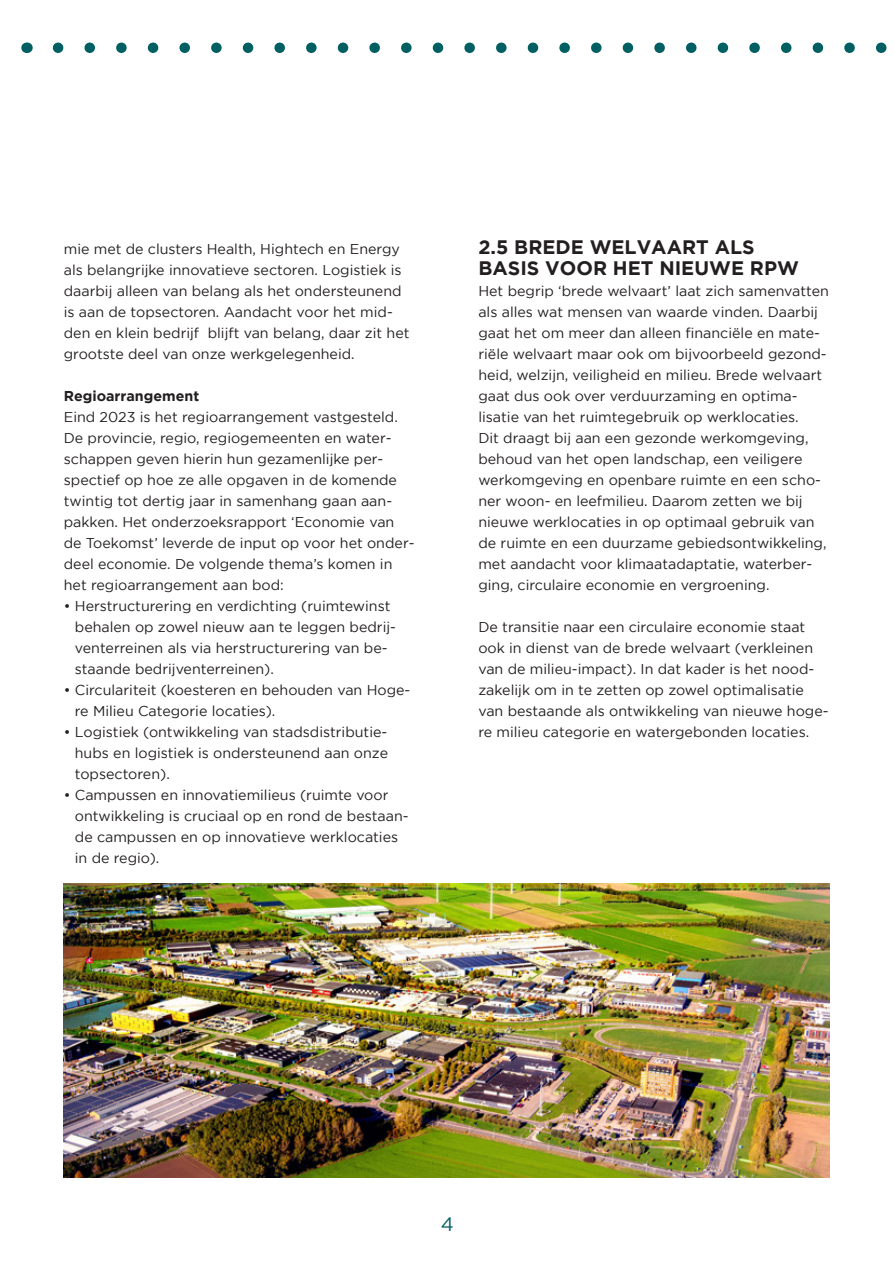
<style>
.page{position:relative;width:893px;height:1263px;background:#fff}
.page>*{position:absolute;margin:0;border:0;box-sizing:border-box;transform-origin:0 0}
.H2_Tussenkop{font:700 19.5px "Gotham";color:#231f20}
.t1{font:19.5px "Gotham";color:#005f63}
.H5_Platte_tekst{font:14.25px/21px "Gotham";color:#231f20}
.H3_Tussenkop_2{font:700 14.25px "Gotham";color:#231f20}
</style>
<div class="page">
<svg style="left:58px;top:43px;width:829px;height:10px"></svg>
<img style="left:64px;top:884px;width:765px;height:294px">
<p class="H5_Platte_tekst" style="left:64px;top:238px;width:347px">mie met de clusters Health, Hightech en Energy als belangrijke innovatieve sectoren. Logistiek is daarbij alleen van belang als het ondersteunend is aan de topsectoren. Aandacht voor het mid&shy;den en klein bedrijf blijft van belang, daar zit het grootste deel van onze werkgelegenheid.</p>
<p class="H3_Tussenkop_2" style="left:64px;top:387px;width:137px">Regioarrangement</p>
<p class="H5_Platte_tekst" style="left:64px;top:406px;width:352px">Eind 2023 is het regioarrangement vastgesteld.<br>De provincie, regio, regiogemeenten en water&shy;schappen geven hierin hun gezamenlijke per&shy;spectief op hoe ze alle opgaven in de komende twintig tot dertig jaar in samenhang gaan aan&shy;pakken. Het onderzoeksrapport ‘Economie van de Toekomst’ leverde de input op voor het onder&shy;deel economie. De volgende thema’s komen in het regioarrangement aan bod:</p>
<p class="H5_Platte_tekst" style="left:75px;top:595px;width:323px;text-indent:-11px">• Herstructurering en verdichting (ruimtewinst behalen op zowel nieuw aan te leggen bedrij&shy;venterreinen als via herstructurering van be&shy;staande bedrijventerreinen).</p>
<p class="H5_Platte_tekst" style="left:75px;top:679px;width:337px;text-indent:-11px">• Circulariteit (koesteren en behouden van Hoge&shy;re Milieu Categorie locaties).</p>
<p class="H5_Platte_tekst" style="left:75px;top:721px;width:315px;text-align:justify;text-indent:-11px">• Logistiek (ontwikkeling van stadsdistributie&shy;hubs en logistiek is ondersteunend aan onze topsectoren).</p>
<p class="H5_Platte_tekst" style="left:75px;top:784px;width:335px;text-indent:-11px">• Campussen en innovatiemilieus (ruimte voor ontwikkeling is cruciaal op en rond de bestaan&shy;de campussen en op innovatieve werklocaties in de regio).</p>
<p class="H2_Tussenkop" style="left:478px;top:235px;width:278px">2.5 BREDE WELVAART ALS</p>
<p class="H2_Tussenkop" style="left:478px;top:256px;width:322px">BASIS VOOR HET NIEUWE RPW</p>
<p class="H5_Platte_tekst" style="left:478px;top:280px;width:352px">Het begrip ‘brede welvaart’ laat zich samenvatten als alles wat mensen van waarde vinden. Daarbij gaat het om meer dan alleen financiële en mate&shy;riële welvaart maar ook om bijvoorbeeld gezond&shy;heid, welzijn, veiligheid en milieu. Brede welvaart gaat dus ook over verduurzaming en optima&shy;lisatie van het ruimtegebruik op werklocaties.<br>Dit draagt bij aan een gezonde werkomgeving, behoud van het open landschap, een veiligere werkomgeving en openbare ruimte en een scho&shy;ner woon- en leefmilieu. Daarom zetten we bij nieuwe werklocaties in op optimaal gebruik van de ruimte en een duurzame gebiedsontwikkeling, met aandacht voor klimaatadaptatie, waterber&shy;ging, circulaire economie en vergroening.</p>
<p class="H5_Platte_tekst" style="left:478px;top:616px;width:352px">De transitie naar een circulaire economie staat ook in dienst van de brede welvaart (verkleinen van de milieu-impact). In dat kader is het nood&shy;zakelijk om in te zetten op zowel optimalisatie van bestaande als ontwikkeling van nieuwe hoge&shy;re milieu categorie en watergebonden locaties.</p>
<h1 class="t1" style="left:441px;top:1213px;width:15px">4</h1>
</div>
